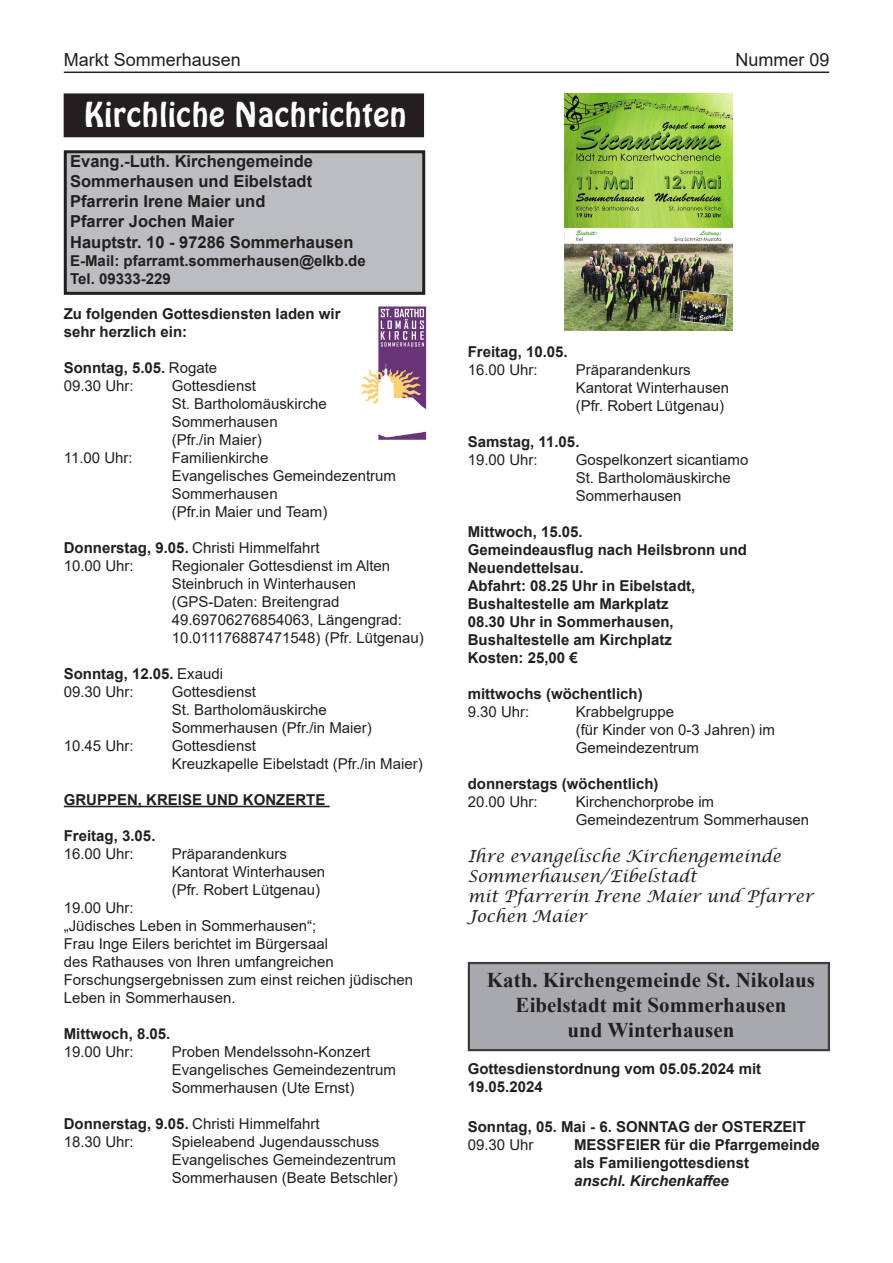
<style>
.page{position:relative;width:893px;height:1263px;background:#fff}
.page>*{position:absolute;margin:0;border:0;box-sizing:border-box;transform-origin:0 0}
.t1{font:33px "Hobo BT";color:#fff}
.t2{font:700 21px/25.2px "Times New Roman";color:#231f20;text-align:center}
.t3{font:18px "Arial";color:#231f20}
.t4{font:700 16.5px/19.8px "Arial";color:#231f20}
.t5{font:italic 16.5px/19.8px "Lucida Calligraphy";color:#231f20}
.t6{font:15px/18px "Arial";color:#231f20}
.t7{font:700 15px/18px "Arial";color:#231f20}
.t8{font:italic 700 15px "Arial";color:#231f20}
.s1{font-weight:700}
</style>
<div class="page">
<hr style="left:64px;top:72px;width:765px;height:1px;background:#231f20">
<img style="left:564px;top:94px;width:169px;height:237px">
<div style="left:468px;top:962px;width:362px;height:89px;background:#a8a9ad;border:2px solid #3e3e3f"></div>
<div style="left:64px;top:94px;width:360px;height:43px;background:#231f20"></div>
<div style="left:65px;top:152px;width:359px;height:141px;background:#bcbdc0"></div>
<div style="left:64px;top:150px;width:361px;height:145px;border:3px solid #231f20"></div>
<img style="left:361px;top:306px;width:66px;height:133px">
<hr style="left:64px;top:806px;width:266px;height:1px;background:#231f20">
<p class="t3" style="left:64px;top:48px;width:179px">Markt Sommerhausen</p>
<p class="t3" style="left:735px;top:48px;width:96px">Nummer 09</p>
<h1 class="t1" style="left:84px;top:94px;width:324px">Kirchliche Nachrichten</h1>
<p class="t4" style="left:70px;top:152px;width:244px">Evang.-Luth. Kirchengemeinde<br>Sommerhausen und Eibelstadt<br>Pfarrerin Irene Maier und<br>Pfarrer Jochen Maier</p>
<p class="t4" style="left:70px;top:233px;width:285px">Hauptstr. 10 - 97286 Sommerhausen</p>
<p class="t7" style="left:70px;top:252px;width:297px">E-Mail: pfarramt.sommerhausen@elkb.de<br>Tel. 09333-229</p>
<p class="t7" style="left:64px;top:305px;width:278px">Zu folgenden Gottesdiensten laden wir sehr herzlich ein:</p>
<p class="t6" style="left:64px;top:358px;width:155px"><span class="s1">Sonntag, 5.05.</span> Rogate<br>09.30 Uhr:</p>
<p class="t6" style="left:172px;top:376px;width:157px">Gottesdienst<br>St. Bartholomäuskirche<br>Sommerhausen<br>(Pfr./in Maier)</p>
<p class="t6" style="left:64px;top:448px;width:70px">11.00 Uhr:</p>
<p class="t6" style="left:172px;top:448px;width:226px">Familienkirche<br>Evangelisches Gemeindezentrum<br>Sommerhausen<br>(Pfr.in Maier und Team)</p>
<p class="t6" style="left:64px;top:538px;width:257px"><span class="s1">Donnerstag, 9.05.</span> Christi Himmelfahrt<br>10.00 Uhr:</p>
<p class="t6" style="left:172px;top:556px;width:254px">Regionaler Gottesdienst im Alten<br>Steinbruch in Winterhausen (GPS-Daten: Breitengrad<br>49.69706276854063, Längengrad:<br>10.011176887471548) (Pfr. Lütgenau)</p>
<p class="t6" style="left:64px;top:664px;width:161px"><span class="s1">Sonntag, 12.05.</span> Exaudi<br>09.30 Uhr:</p>
<p class="t6" style="left:172px;top:682px;width:202px">Gottesdienst<br>St. Bartholomäuskirche<br>Sommerhausen (Pfr./in Maier)</p>
<p class="t6" style="left:64px;top:736px;width:72px">10.45 Uhr:</p>
<p class="t6" style="left:172px;top:736px;width:252px">Gottesdienst<br>Kreuzkapelle Eibelstadt (Pfr./in Maier)</p>
<p class="t7" style="left:64px;top:791px;width:263px">GRUPPEN, KREISE UND KONZERTE</p>
<p class="t7" style="left:64px;top:827px;width:93px">Freitag, 3.05.</p>
<p class="t6" style="left:64px;top:844px;width:72px">16.00 Uhr:</p>
<p class="t6" style="left:172px;top:844px;width:155px">Präparandenkurs<br>Kantorat Winterhausen (Pfr. Robert Lütgenau)</p>
<p class="t6" style="left:64px;top:898px;width:351px">19.00 Uhr:<br>„Jüdisches Leben in Sommerhausen“;<br>Frau Inge Eilers berichtet im Bürgersaal<br>des Rathauses von Ihren umfangreichen Forschungsergebnissen zum einst reichen jüdischen Leben in Sommerhausen.</p>
<p class="t7" style="left:64px;top:1025px;width:108px">Mittwoch, 8.05.</p>
<p class="t6" style="left:64px;top:1042px;width:72px">19.00 Uhr:</p>
<p class="t6" style="left:172px;top:1042px;width:226px">Proben Mendelssohn-Konzert<br>Evangelisches Gemeindezentrum<br>Sommerhausen (Ute Ernst)</p>
<p class="t6" style="left:64px;top:1114px;width:257px"><span class="s1">Donnerstag, 9.05.</span> Christi Himmelfahrt<br>18.30 Uhr:</p>
<p class="t6" style="left:172px;top:1132px;width:227px">Spieleabend Jugendausschuss<br>Evangelisches Gemeindezentrum<br>Sommerhausen (Beate Betschler)</p>
<p class="t7" style="left:468px;top:342px;width:102px">Freitag, 10.05.</p>
<p class="t6" style="left:468px;top:360px;width:72px">16.00 Uhr:</p>
<p class="t6" style="left:576px;top:360px;width:155px">Präparandenkurs<br>Kantorat Winterhausen (Pfr. Robert Lütgenau)</p>
<p class="t7" style="left:468px;top:432px;width:113px">Samstag, 11.05.</p>
<p class="t6" style="left:468px;top:450px;width:72px">19.00 Uhr:</p>
<p class="t6" style="left:576px;top:450px;width:174px">Gospelkonzert sicantiamo<br>St. Bartholomäuskirche<br>Sommerhausen</p>
<p class="t7" style="left:468px;top:522px;width:281px">Mittwoch, 15.05.<br>Gemeindeausflug nach Heilsbronn und<br>Neuendettelsau.<br>Abfahrt: 08.25 Uhr in Eibelstadt,<br>Bushaltestelle am Markplatz<br>08.30 Uhr in Sommerhausen,<br>Bushaltestelle am Kirchplatz<br>Kosten: 25,00 €</p>
<p class="t7" style="left:468px;top:684px;width:177px">mittwochs (wöchentlich)</p>
<p class="t6" style="left:468px;top:702px;width:63px">9.30 Uhr:</p>
<p class="t6" style="left:576px;top:702px;width:201px">Krabbelgruppe<br>(für Kinder von 0-3 Jahren) im<br>Gemeindezentrum</p>
<p class="t7" style="left:468px;top:774px;width:192px">donnerstags (wöchentlich)</p>
<p class="t6" style="left:468px;top:792px;width:72px">20.00 Uhr:</p>
<p class="t6" style="left:576px;top:792px;width:235px">Kirchenchorprobe im<br>Gemeindezentrum Sommerhausen</p>
<p class="t5" style="left:468px;top:847px;width:347px">Ihre evangelische Kirchengemeinde<br>Sommerhausen/Eibelstadt<br>mit Pfarrerin Irene Maier und Pfarrer<br>Jochen Maier</p>
<h2 class="t2" style="left:487px;top:966px;width:330px">Kath. Kirchengemeinde St. Nikolaus<br>Eibelstadt mit Sommerhausen<br>und Winterhausen</h2>
<p class="t7" style="left:468px;top:1060px;width:295px">Gottesdienstordnung vom 05.05.2024 mit<br>19.05.2024</p>
<p class="t7" style="left:468px;top:1118px;width:340px">Sonntag, 05. Mai - 6. SONNTAG der OSTERZEIT</p>
<p class="t6" style="left:468px;top:1136px;width:67px">09.30 Uhr</p>
<p class="t7" style="left:574px;top:1136px;width:247px">MESSFEIER für die Pfarrgemeinde als Familiengottesdienst</p>
<p class="t8" style="left:574px;top:1171px;width:156px">anschl. Kirchenkaffee</p>
</div>
